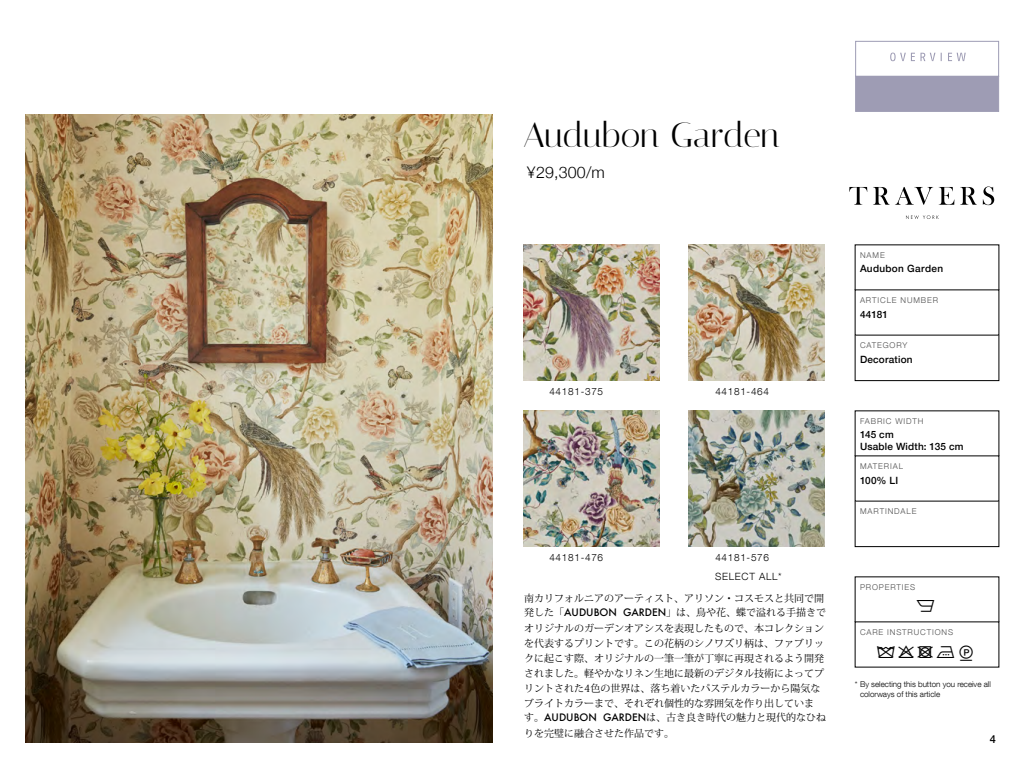
<style>
.page{position:relative;width:1024px;height:768px;background:#fff}
.page>*{position:absolute;margin:0;border:0;box-sizing:border-box;transform-origin:0 0}
.t1{font:35px "Italiana";letter-spacing:.005em;color:#000}
.t2{font:300 16px "Helvetica Neue";color:#000}
.t3{font:500 11px "Helvetica Neue";color:#000}
.t4{font:10px/15px "Koz Min Pr 6 N";color:#000}
.t5{font:500 10px/12px "Helvetica Neue";letter-spacing:.02em;color:#000}
.t6{font:300 10px "Helvetica Neue LT Com";letter-spacing:.07em;color:#000}
.t7{font:300 8px "Helvetica Neue";letter-spacing:.115em;color:#4d4d4d}
.t8{font:300 8px/9.6px "Helvetica Neue LT Com";color:#000}
.s1{font-family:"Futura";font-weight:500}
</style>
<div class="page">
<div style="left:855px;top:335px;width:144px;height:46px;border:1px solid #000"></div>
<div style="left:855px;top:501px;width:144px;height:46px;border:1px solid #000"></div>
<img style="left:523px;top:245px;width:136px;height:136px">
<img style="left:689px;top:245px;width:136px;height:136px">
<img style="left:523px;top:411px;width:136px;height:136px">
<img style="left:689px;top:411px;width:136px;height:136px">
<svg style="left:906px;top:215px;width:33px;height:4px"></svg>
<svg style="left:849px;top:187px;width:18px;height:18px"></svg>
<svg style="left:873px;top:187px;width:60px;height:18px"></svg>
<svg style="left:939px;top:187px;width:15px;height:18px"></svg>
<svg style="left:960px;top:187px;width:17px;height:18px"></svg>
<svg style="left:983px;top:187px;width:11px;height:18px"></svg>
<img style="left:25px;top:115px;width:468px;height:628px">
<div style="left:855px;top:76px;width:144px;height:36px;background:#9e9cb4"></div>
<div style="left:855px;top:41px;width:144px;height:36px;border:1px solid #9e9cb4"></div>
<svg style="left:890px;top:53px;width:76px;height:8px"></svg>
<h1 class="t1" style="left:523px;top:115px;width:258px">Audubon Garden</h1>
<h2 class="t2" style="left:527px;top:160px;width:79px">¥29,300/m</h2>
<p class="t6" style="left:549px;top:385px;width:55px">44181-375</p>
<p class="t6" style="left:715px;top:385px;width:55px">44181-464</p>
<p class="t6" style="left:549px;top:551px;width:55px">44181-476</p>
<p class="t6" style="left:715px;top:551px;width:55px">44181-576</p>
<p class="t4" style="left:524px;top:592px;width:303px;line-height:13.9px">南カリフォルニアのアーティスト、アリソン・コスモスと共同で開発した「<span class="s1">AUDUBON GARDEN</span>」は、鳥や花、蝶で溢れる手描きで</p>
<p class="t4" style="left:524px;top:621px;width:301px">オリジナルのガーデンオアシスを表現したもので、本コレクションを代表するプリントです。この花柄のシノワズリ柄は、ファブリックに起こす際、オリジナルの一筆一筆が丁寧に再現されるよう開発されました。軽やかなリネン生地に最新のデジタル技術によってプリントされた4色の世界は、落ち着いたパステルカラーから陽気なブライトカラーまで、それぞれ個性的な雰囲気を作り出していま</p>
<p class="t4" style="left:524px;top:710px;width:303px;line-height:16.1px">す。<span class="s1">AUDUBON GARDEN</span>は、古き良き時代の魅力と現代的なひねりを完璧に融合させた作品です。</p>
<p class="t6" style="left:715px;top:571px;width:68px">SELECT ALL*</p>
<p class="t7" style="left:860px;top:248px;width:26px">NAME</p>
<p class="t5" style="left:860px;top:262px;width:85px">Audubon Garden</p>
<p class="t7" style="left:860px;top:293px;width:80px">ARTICLE NUMBER</p>
<p class="t5" style="left:860px;top:307px;width:29px">44181</p>
<p class="t7" style="left:860px;top:339px;width:49px">CATEGORY</p>
<p class="t5" style="left:860px;top:352px;width:54px">Decoration</p>
<p class="t7" style="left:860px;top:414px;width:65px">FABRIC WIDTH</p>
<p class="t5" style="left:860px;top:428px;width:105px">145 cm<br>Usable Width: 135 cm</p>
<p class="t7" style="left:860px;top:459px;width:45px">MATERIAL</p>
<p class="t5" style="left:860px;top:473px;width:40px">100% LI</p>
<p class="t7" style="left:860px;top:505px;width:58px">MARTINDALE</p>
<p class="t7" style="left:860px;top:580px;width:57px">PROPERTIES</p>
<p class="t7" style="left:860px;top:625px;width:95px">CARE INSTRUCTIONS</p>
<p class="t8" style="left:860px;top:679px;width:132px;text-indent:-5px">* By selecting this button you receive all colorways of this article</p>
<p class="t3" style="left:990px;top:730px;width:8px">4</p>
</div>
